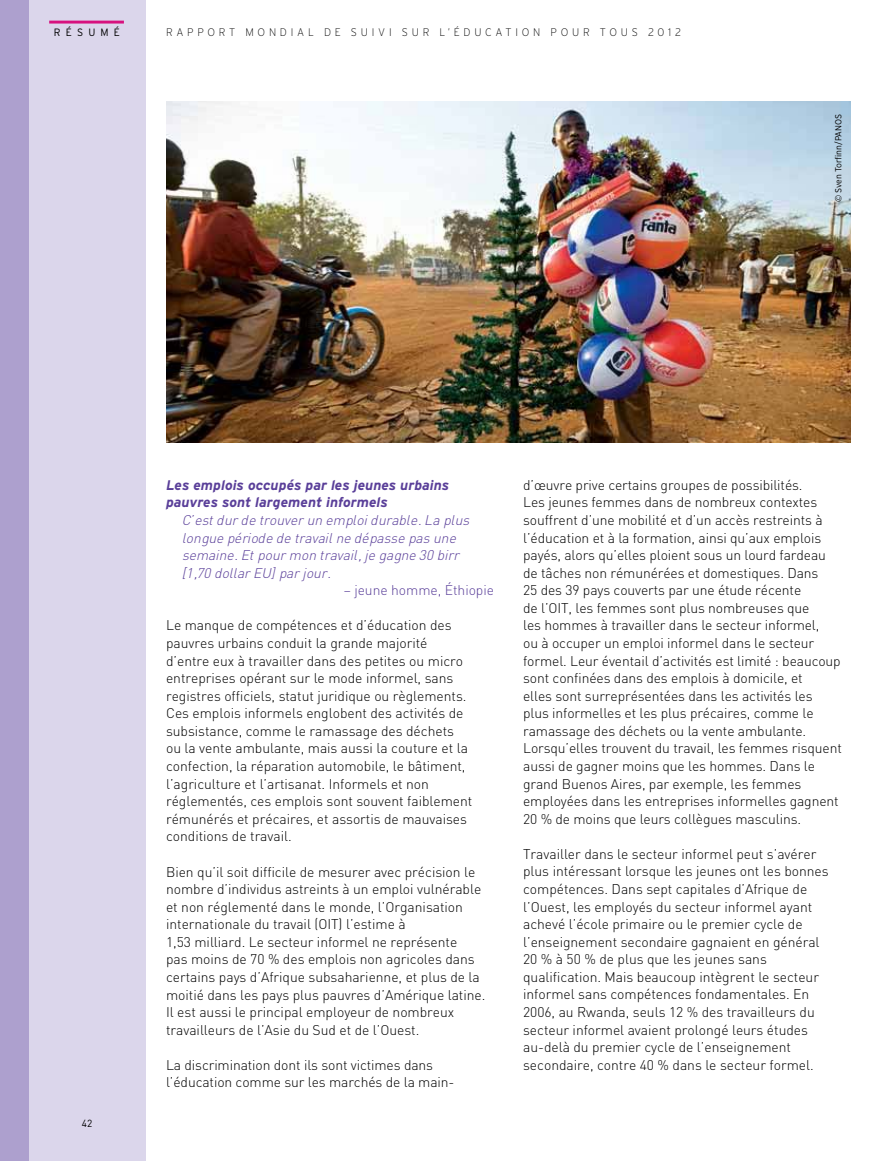
<style>
.page{position:relative;width:893px;height:1163px;background:#fff}
.page>*{position:absolute;margin:0;border:0;box-sizing:border-box;transform-origin:0 0}
.t1{font:300 13.95px/17.5px "DIN";letter-spacing:-.005em;color:#000}
.t2{font:italic 300 13.95px/17.5px "DIN";letter-spacing:-.005em;color:#5a3f99}
.t3{font:italic 700 13.95px/17.5px "Interstate";letter-spacing:.005em;color:#5a3f99}
.t4{font:300 13.95px "DIN";letter-spacing:-.005em;color:#5a3f99}
.t5{font:200 10.95px "Interstate";letter-spacing:.35em;color:#000}
.t6{font:300 10.65px "Interstate";letter-spacing:.5em;color:#000}
.t7{font:10.2px "DIN";color:#000}
.t8{font:300 8.85px "Interstate";letter-spacing:-.005em;color:#000}
</style>
<div class="page">
<div style="left:0;top:0;width:29px;height:1160px;background:#ada0ce"></div>
<div style="left:29px;top:0;width:116px;height:1160px;background:#dbd6eb"></div>
<hr style="left:49px;top:21px;width:75px;height:3px;background:#d7117e">
<img style="left:166px;top:101px;width:684px;height:341px">
<p class="t6" style="left:54px;top:28px;width:68px">RÉSUMÉ</p>
<p class="t5" style="left:166px;top:28px;width:517px">RAPPORT MONDIAL DE SUIVI SUR L’ÉDUCATION POUR TOUS 2012</p>
<p class="t8" style="left:835px;top:202px;width:90px;rotate:-90deg">© Sven Torfinn/PANOS</p>
<p class="t7" style="left:82px;top:1120px;width:12px">42</p>
<p class="t3" style="left:166px;top:477px;width:285px">Les emplois occupés par les jeunes urbains pauvres sont largement informels</p>
<p class="t2" style="left:183px;top:513px;width:289px">C’est dur de trouver un emploi durable. La plus longue période de travail ne dépasse pas une semaine. Et pour mon travail, je gagne 30 birr [1,70 dollar EU] par jour.</p>
<p class="t4" style="left:344px;top:585px;width:152px">– jeune homme, Éthiopie</p>
<p class="t1" style="left:166px;top:618px;width:308px">Le manque de compétences et d’éducation des pauvres urbains conduit la grande majorité d’entre eux à travailler dans des petites ou micro entreprises opérant sur le mode informel, sans registres officiels, statut juridique ou règlements.<br>Ces emplois informels englobent des activités de subsistance, comme le ramassage des déchets ou la vente ambulante, mais aussi la couture et la confection, la réparation automobile, le bâtiment, l’agriculture et l’artisanat. Informels et non réglementés, ces emplois sont souvent faiblement rémunérés et précaires, et assortis de mauvaises conditions de travail.</p>
<p class="t1" style="left:166px;top:864px;width:321px">Bien qu’il soit difficile de mesurer avec précision le nombre d’individus astreints à un emploi vulnérable et non réglementé dans le monde, l’Organisation internationale du travail (OIT) l’estime à<br>1,53 milliard. Le secteur informel ne représente<br>pas moins de 70 % des emplois non agricoles dans certains pays d’Afrique subsaharienne, et plus de la moitié dans les pays plus pauvres d’Amérique latine.<br>Il est aussi le principal employeur de nombreux travailleurs de l’Asie du Sud et de l’Ouest.</p>
<p class="t1" style="left:166px;top:1058px;width:290px">La discrimination dont ils sont victimes dans l’éducation comme sur les marchés de la main-</p>
<p class="t1" style="left:523px;top:478px;width:320px">d’œuvre prive certains groupes de possibilités.<br>Les jeunes femmes dans de nombreux contextes souffrent d’une mobilité et d’un accès restreints à l’éducation et à la formation, ainsi qu’aux emplois payés, alors qu’elles ploient sous un lourd fardeau de tâches non rémunérées et domestiques. Dans<br>25 des 39 pays couverts par une étude récente<br>de l’OIT, les femmes sont plus nombreuses que<br>les hommes à travailler dans le secteur informel,<br>ou à occuper un emploi informel dans le secteur formel. Leur éventail d’activités est limité : beaucoup sont confinées dans des emplois à domicile, et<br>elles sont surreprésentées dans les activités les plus informelles et les plus précaires, comme le ramassage des déchets ou la vente ambulante.<br>Lorsqu’elles trouvent du travail, les femmes risquent aussi de gagner moins que les hommes. Dans le grand Buenos Aires, par exemple, les femmes employées dans les entreprises informelles gagnent 20 % de moins que leurs collègues masculins.</p>
<p class="t1" style="left:523px;top:847px;width:307px">Travailler dans le secteur informel peut s’avérer plus intéressant lorsque les jeunes ont les bonnes compétences. Dans sept capitales d’Afrique de l’Ouest, les employés du secteur informel ayant achevé l’école primaire ou le premier cycle de l’enseignement secondaire gagnaient en général 20 % à 50 % de plus que les jeunes sans qualification. Mais beaucoup intègrent le secteur informel sans compétences fondamentales. En 2006, au Rwanda, seuls 12 % des travailleurs du secteur informel avaient prolongé leurs études au-delà du premier cycle de l’enseignement secondaire, contre 40 % dans le secteur formel.</p>
</div>
